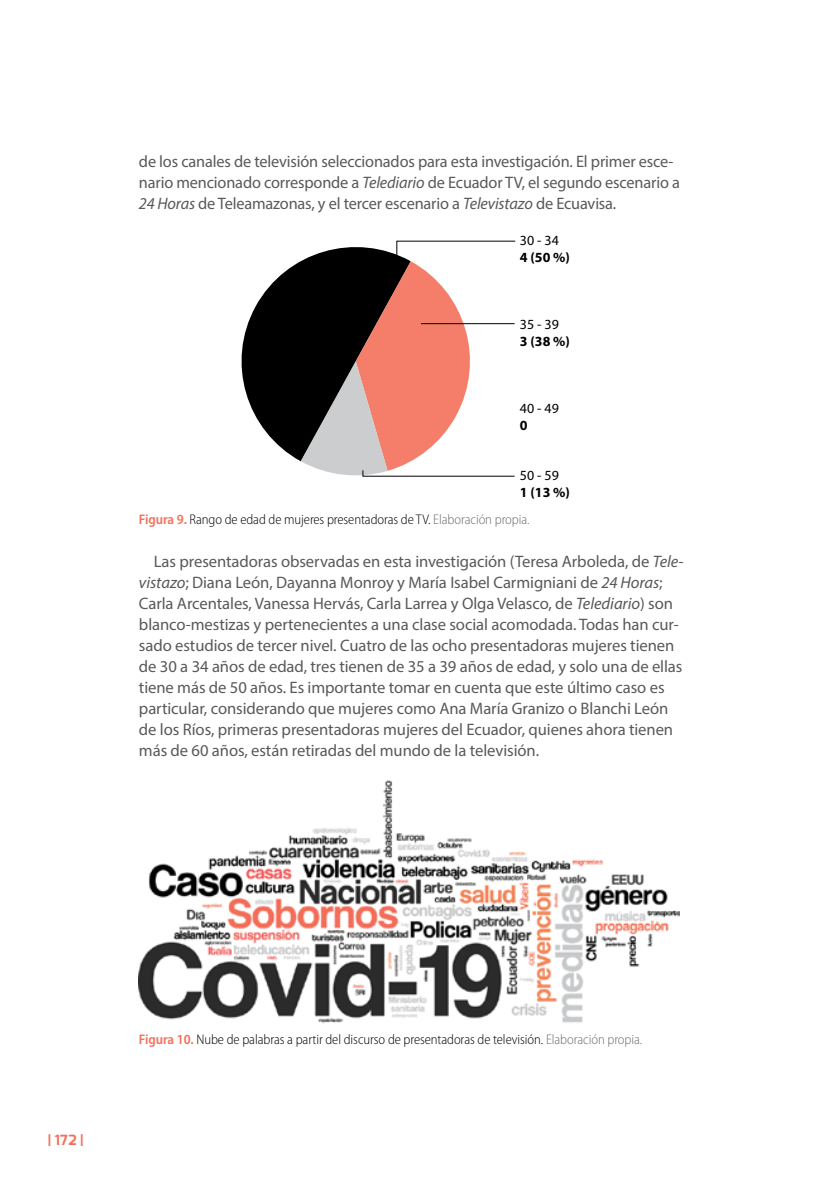
<style>
.page{position:relative;width:819px;height:1191px;background:#fff}
.page>*{position:absolute;margin:0;border:0;box-sizing:border-box;transform-origin:0 0}
.t1{font:16.62px/21px "Myriad Pro";letter-spacing:-.005em;color:#58595b}
.t2{font:300 semi-condensed 14px/26.9px "Myriad Pro";letter-spacing:-.005em;color:#000}
.t3{font:14px "Myriad Pro";color:#000}
.t4{font:700 14px "Myriad Pro";color:#000}
.t5{font:700 14px "Exo";color:#f3705a}
.s1{font-style:italic}
.s2{font-weight:700;font-stretch:normal}
.s3{font-weight:600;color:#f3705a}
.s4{color:#6d6e71}
</style>
<div class="page">
<svg style="left:241px;top:240px;width:275px;height:237px"></svg>
<img style="left:139px;top:780px;width:540px;height:243px">
<p class="t1" style="left:139px;top:151px;width:542px">de los canales de televisión seleccionados para esta investigación. El primer esce&shy;nario mencionado corresponde a <span class="s1">Telediario</span> de Ecuador TV, el segundo escenario a<br><span class="s1">24 Horas</span> de Teleamazonas, y el tercer escenario a <span class="s1">Televistazo</span> de Ecuavisa.</p>
<p class="t3" style="left:520px;top:232px;width:40px">30 - 34</p>
<p class="t4" style="left:520px;top:248px;width:52px">4 (50 %)</p>
<p class="t3" style="left:520px;top:316px;width:40px">35 - 39</p>
<p class="t4" style="left:520px;top:332px;width:52px">3 (38 %)</p>
<p class="t3" style="left:520px;top:400px;width:40px">40 - 49</p>
<p class="t4" style="left:520px;top:416px;width:9px">0</p>
<p class="t3" style="left:520px;top:467px;width:40px">50 - 59</p>
<p class="t2" style="left:139px;top:479px;width:432px;text-indent:381px"><span class="s2">1 (13 %)<br></span><span class="s3">Figura 9.</span> Rango de edad de mujeres presentadoras de TV. <span class="s4">Elaboración propia.</span></p>
<p class="t1" style="left:139px;top:550px;width:546px;text-indent:15px">Las presentadoras observadas en esta investigación (Teresa Arboleda, de <span class="s1">Tele&shy;vistazo</span>; Diana León, Dayanna Monroy y María Isabel Carmigniani de <span class="s1">24 Horas</span>; Carla Arcentales, Vanessa Hervás, Carla Larrea y Olga Velasco, de <span class="s1">Telediario</span>) son blanco-mestizas y pertenecientes a una clase social acomodada. Todas han cur&shy;sado estudios de tercer nivel. Cuatro de las ocho presentadoras mujeres tienen de 30 a 34 años de edad, tres tienen de 35 a 39 años de edad, y solo una de ellas tiene más de 50 años. Es importante tomar en cuenta que este último caso es particular, considerando que mujeres como Ana María Granizo o Blanchi León de los Ríos, primeras presentadoras mujeres del Ecuador, quienes ahora tienen más de 60 años, están retiradas del mundo de la televisión.</p>
<p class="t5" style="left:48px;top:1131px;width:37px">| 172 |</p>
<p class="t2" style="left:139px;top:1026px;width:505px"><span class="s3">Figura 10.</span> Nube de palabras a partir del discurso de presentadoras de televisión. <span class="s4">Elaboración propia.</span></p>
</div>
